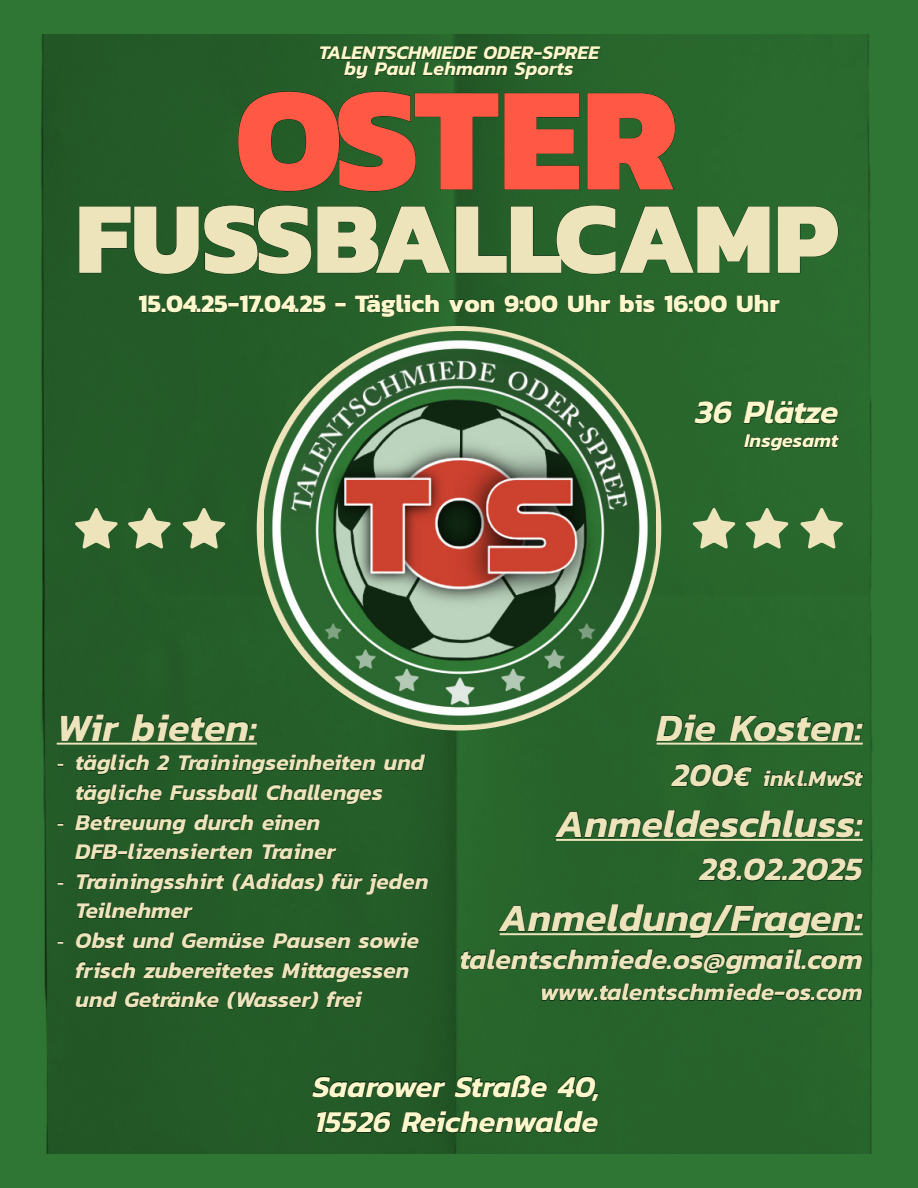
<style>
.page{position:relative;width:918px;height:1188px;background:#2f7634}
.page>*{position:absolute;margin:0;border:0;box-sizing:border-box;transform-origin:0 0}
.t1{font:800 149.4px "Kanit";letter-spacing:-.01em;color:#ff5945}
.t2{font:800 102.9px "Kanit";color:#eee4bc}
.t3{font:italic 600 39.3px "Kanit";color:#eee4bc}
.t4{font:italic 600 33.3px "Kanit";color:#eee4bc}
.t5{font:italic 600 33.3px "Kanit";letter-spacing:-.01em;color:#fff7cc}
.t6{font:italic 600 30.75px/35.5px "Kanit";color:#fff7cc}
.t7{font:italic 600 28.8px "Kanit";color:#eee4bc}
.t8{font:700 25.65px "Kanit";color:#fff7cc}
.t9{font:italic 600 24.3px "Kanit";color:#eee4bc}
.t10{font:italic 600 22.8px/29.5px "Kanit";color:#eee4bc}
.t11{font:italic 600 19.8px "Kanit";color:#fff7cc}
.t12{font:italic 600 19.65px/15.9px "Kanit";color:#fff7cc;text-align:center}
.s1{font-family:"Times New Roman";font-weight:400;font-style:normal}
.s2{font-size:33.3px}
.s3{font-size:28.8px}
</style>
<div class="page">
<img style="left:41px;top:35px;width:831px;height:1118px">
<svg style="left:79px;top:91px;width:759px;height:183px;fill:#26612a"></svg>
<img style="left:264px;top:332px;width:391px;height:393px">
<svg style="left:320px;top:46px;width:281px;height:34px;background:#235926"></svg>
<svg style="left:139px;top:294px;width:641px;height:23px"></svg>
<svg style="left:312px;top:1075px;width:287px;height:58px;background:#225726"></svg>
<svg style="left:693px;top:508px;width:42px;height:41px"></svg>
<svg style="left:746px;top:508px;width:42px;height:41px"></svg>
<svg style="left:800px;top:508px;width:43px;height:41px"></svg>
<svg style="left:75px;top:508px;width:43px;height:41px;background:#859d6f"></svg>
<svg style="left:128px;top:508px;width:43px;height:41px;background:#859d6f"></svg>
<svg style="left:183px;top:508px;width:42px;height:41px;background:#879e71"></svg>
<svg style="left:57px;top:714px;width:371px;height:295px;background:#225826"></svg>
<hr style="left:57px;top:743px;width:200px;height:2px;background:#eee4bc">
<svg style="left:460px;top:714px;width:404px;height:287px;fill:#27642c"></svg>
<hr style="left:657px;top:743px;width:206px;height:2px;background:#eee4bc">
<hr style="left:556px;top:839px;width:307px;height:2px;background:#eee4bc">
<hr style="left:500px;top:933px;width:363px;height:2px;background:#eee4bc">
<svg style="left:694px;top:401px;width:145px;height:50px"></svg>
<p class="t12" style="left:319px;top:44px;width:282px">TALENTSCHMIEDE ODER-SPREE by Paul Lehmann Sports</p>
<h1 class="t1" style="left:235px;top:21px;width:444px">OSTER</h1>
<h2 class="t2" style="left:75px;top:157px;width:764px">FUSSBALLCAMP</h2>
<p class="t8" style="left:138px;top:283px;width:643px">15.04.25-17.04.25 - Täglich von 9:00 Uhr bis 16:00 Uhr</p>
<h3 class="t5" style="left:696px;top:387px;width:145px">36 Plätze</h3>
<p class="t11" style="left:744px;top:425px;width:96px">Insgesamt</p>
<h3 class="t3" style="left:57px;top:697px;width:202px">Wir bieten:</h3>
<p class="t10" style="left:76px;top:747px;width:350px;text-indent:-19px"><span class="s1">-</span> täglich 2 Trainingseinheiten und tägliche Fussball Challenges</p>
<p class="t10" style="left:76px;top:806px;width:262px;text-indent:-19px"><span class="s1">-</span> Betreuung durch einen<br>DFB-lizensierten Trainer</p>
<p class="t10" style="left:76px;top:866px;width:354px;text-indent:-19px"><span class="s1">-</span> Trainingsshirt (Adidas) für jeden<br>Teilnehmer</p>
<p class="t10" style="left:76px;top:925px;width:345px;text-indent:-19px"><span class="s1">-</span> Obst und Gemüse Pausen sowie frisch zubereitetes Mittagessen und Getränke (Wasser) frei</p>
<h3 class="t3" style="left:657px;top:697px;width:208px">Die Kosten:</h3>
<p class="t10" style="left:672px;top:763px;width:192px"><span class="s2">200</span><span class="s3">€</span> inkl.MwSt</p>
<h3 class="t3" style="left:556px;top:794px;width:308px">Anmeldeschluss:</h3>
<h3 class="t4" style="left:700px;top:844px;width:164px">28.02.2025</h3>
<h3 class="t3" style="left:500px;top:888px;width:365px">Anmeldung/Fragen:</h3>
<p class="t7" style="left:460px;top:937px;width:405px">talentschmiede.os@gmail.com</p>
<p class="t9" style="left:540px;top:973px;width:324px">www.talentschmiede-os.com</p>
<h3 class="t6" style="left:313px;top:1068px;width:289px">Saarower Straße 40,<br>15526 Reichenwalde</h3>
</div>
